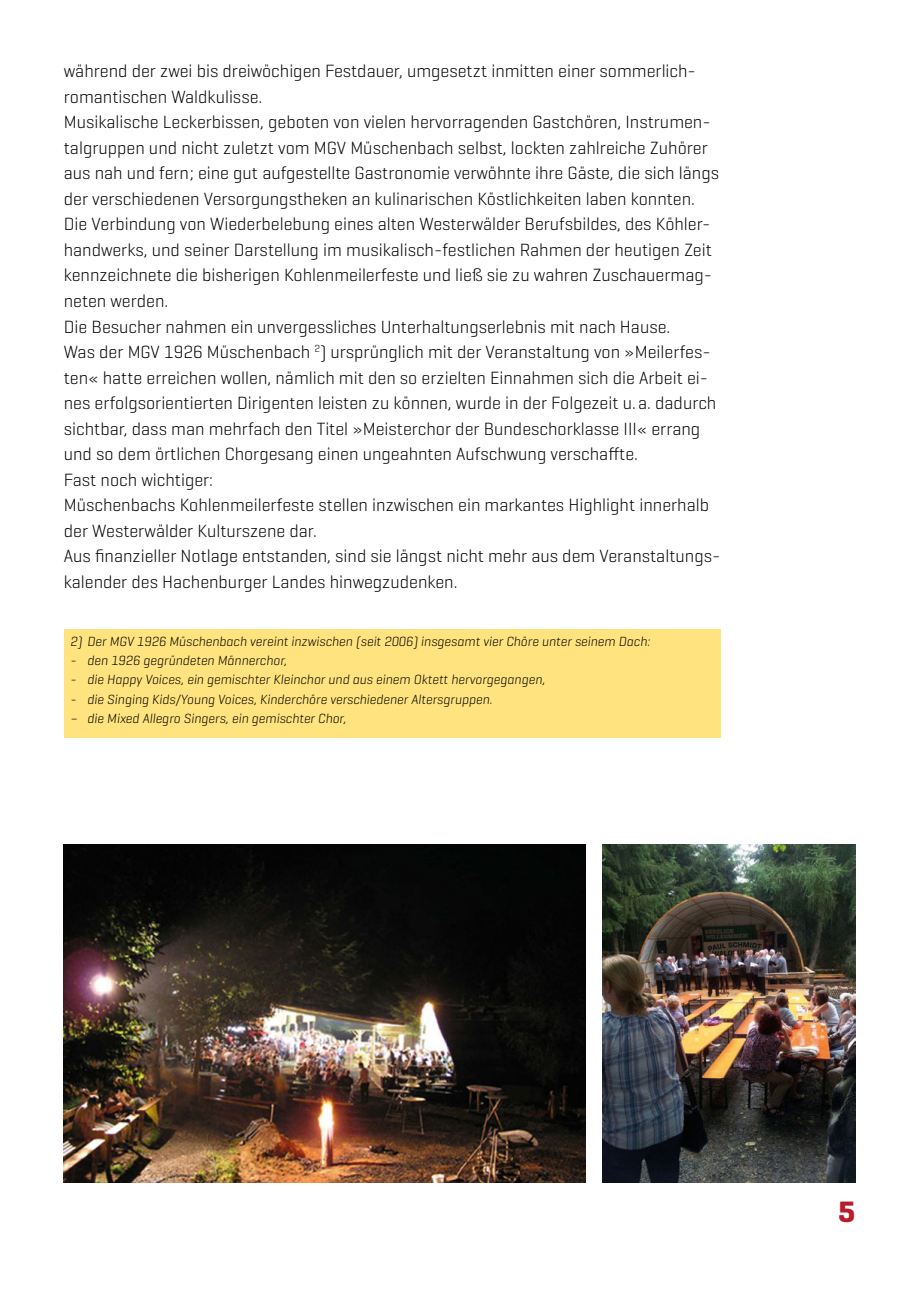
<style>
.page{position:relative;width:919px;height:1289px;background:#fff}
.page>*{position:absolute;margin:0;border:0;box-sizing:border-box;transform-origin:0 0}
.t1{font:700 30px "Geogrotesque";color:#b61f29}
.t2{font:300 18px/25.5px "Geogrotesque";color:#000}
.t3{font:italic 300 13.5px "Geogrotesque";color:#000}
</style>
<div class="page">
<div style="left:64px;top:629px;width:656px;height:109px;background:#ffe37e"></div>
<img style="left:602px;top:844px;width:253px;height:338px">
<img style="left:64px;top:844px;width:521px;height:338px">
<p class="t2" style="left:64px;top:58px;width:658px">während der zwei bis dreiwöchigen Festdauer, umgesetzt inmitten einer sommerlich&shy;romantischen Waldkulisse.<br>Musikalische Leckerbissen, geboten von vielen hervorragenden Gastchören, Instrumen&shy;talgruppen und nicht zuletzt vom MGV Müschenbach selbst, lockten zahlreiche Zuhörer aus nah und fern; eine gut aufgestellte Gastronomie verwöhnte ihre Gäste, die sich längs der verschiedenen Versorgungstheken an kulinarischen Köstlichkeiten laben konnten.<br>Die Verbindung von Wiederbelebung eines alten Westerwälder Berufsbildes, des Köhler&shy;handwerks, und seiner Darstellung im musikalisch-festlichen Rahmen der heutigen Zeit kennzeichnete die bisherigen Kohlenmeilerfeste und ließ sie zu wahren Zuschauermag&shy;neten werden.<br>Die Besucher nahmen ein unvergessliches Unterhaltungserlebnis mit nach Hause.<br>Was der MGV 1926 Müschenbach <sup>2</sup>) ursprünglich mit der Veranstaltung von »Meilerfes&shy;ten« hatte erreichen wollen, nämlich mit den so erzielten Einnahmen sich die Arbeit ei&shy;nes erfolgsorientierten Dirigenten leisten zu können, wurde in der Folgezeit u.a. dadurch sichtbar, dass man mehrfach den Titel »Meisterchor der Bundeschorklasse III« errang und so dem örtlichen Chorgesang einen ungeahnten Aufschwung verschaffte.<br>Fast noch wichtiger:<br>Müschenbachs Kohlenmeilerfeste stellen inzwischen ein markantes Highlight innerhalb der Westerwälder Kulturszene dar.<br>Aus finanzieller Notlage entstanden, sind sie längst nicht mehr aus dem Veranstaltungs&shy;kalender des Hachenburger Landes hinwegzudenken.</p>
<p class="t3" style="left:70px;top:633px;width:581px">2) Der MGV 1926 Müschenbach vereint inzwischen (seit 2006) insgesamt vier Chöre unter seinem Dach:</p>
<p class="t3" style="left:70px;top:652px;width:218px">- den 1926 gegründeten Männerchor,</p>
<p class="t3" style="left:70px;top:671px;width:476px">- die Happy Voices, ein gemischter Kleinchor und aus einem Oktett hervorgegangen,</p>
<p class="t3" style="left:70px;top:690px;width:423px">- die Singing Kids/Young Voices, Kinderchöre verschiedener Altersgruppen.</p>
<p class="t3" style="left:70px;top:709px;width:277px">– die Mixed Allegro Singers, ein gemischter Chor,</p>
<h1 class="t1" style="left:838px;top:1193px;width:19px">5</h1>
</div>
